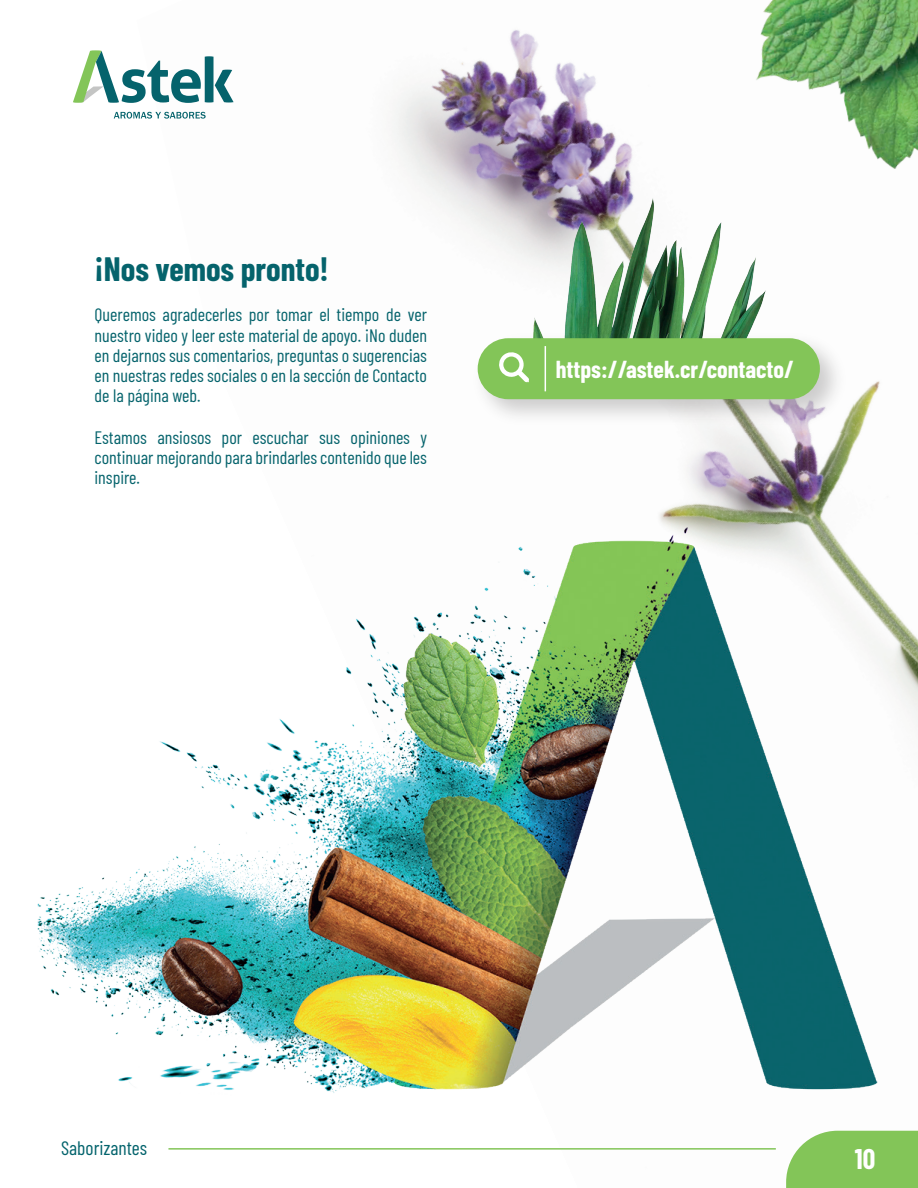
<style>
.page{position:relative;width:918px;height:1188px;background:#fff}
.page>*{position:absolute;margin:0;border:0;box-sizing:border-box;transform-origin:0 0}
.t1{font:700 33px "Barlow Condensed";color:#05636c}
.t2{font:700 27.75px "Barlow Condensed";color:#fff}
.t3{font:700 24px "Barlow Condensed";color:#fff}
.t4{font:19.5px "Barlow Condensed";color:#03636c}
.t5{font:18px/20.2px "Barlow Condensed";color:#05636c;text-align:justify}
</style>
<div class="page">
<img style="left:138px;top:30px;width:780px;height:1101px">
<svg style="left:73px;top:50px;width:161px;height:53px"></svg>
<svg style="left:114px;top:112px;width:92px;height:7px"></svg>
<svg style="left:786px;top:1131px;width:132px;height:57px;background:#8cc964"></svg>
<hr style="left:168px;top:1148px;width:608px;height:2px;background:#83c558">
<img style="left:737px;top:0;width:181px;height:194px">
<img style="left:529px;top:196px;width:240px;height:130px">
<img style="left:465px;top:326px;width:388px;height:106px">
<div style="left:478px;top:338px;width:342px;height:61px;background:#83c558;border-radius:30px"></div>
<hr style="left:545px;top:346px;width:1px;height:45px;background:#fff">
<svg style="left:499px;top:352px;width:30px;height:30px"></svg>
<img style="left:37px;top:515px;width:857px;height:589px">
<h1 class="t1" style="left:95px;top:245px;width:236px">¡Nos vemos pronto!</h1>
<p class="t5" style="left:95px;top:303px;width:334px">Queremos agradecerles por tomar el tiempo de ver nuestro video y leer este material de apoyo. ¡No duden en dejarnos sus comentarios, preguntas o sugerencias en nuestras redes sociales o en la sección de Contacto de la página web.</p>
<p class="t5" style="left:95px;top:426px;width:334px">Estamos ansiosos por escuchar sus opiniones y continuar mejorando para brindarles contenido que les inspire.</p>
<h3 class="t3" style="left:556px;top:352px;width:240px">https://astek.cr/contacto/</h3>
<p class="t4" style="left:61px;top:1134px;width:88px">Saborizantes</p>
<h2 class="t2" style="left:855px;top:1139px;width:22px">10</h2>
</div>
